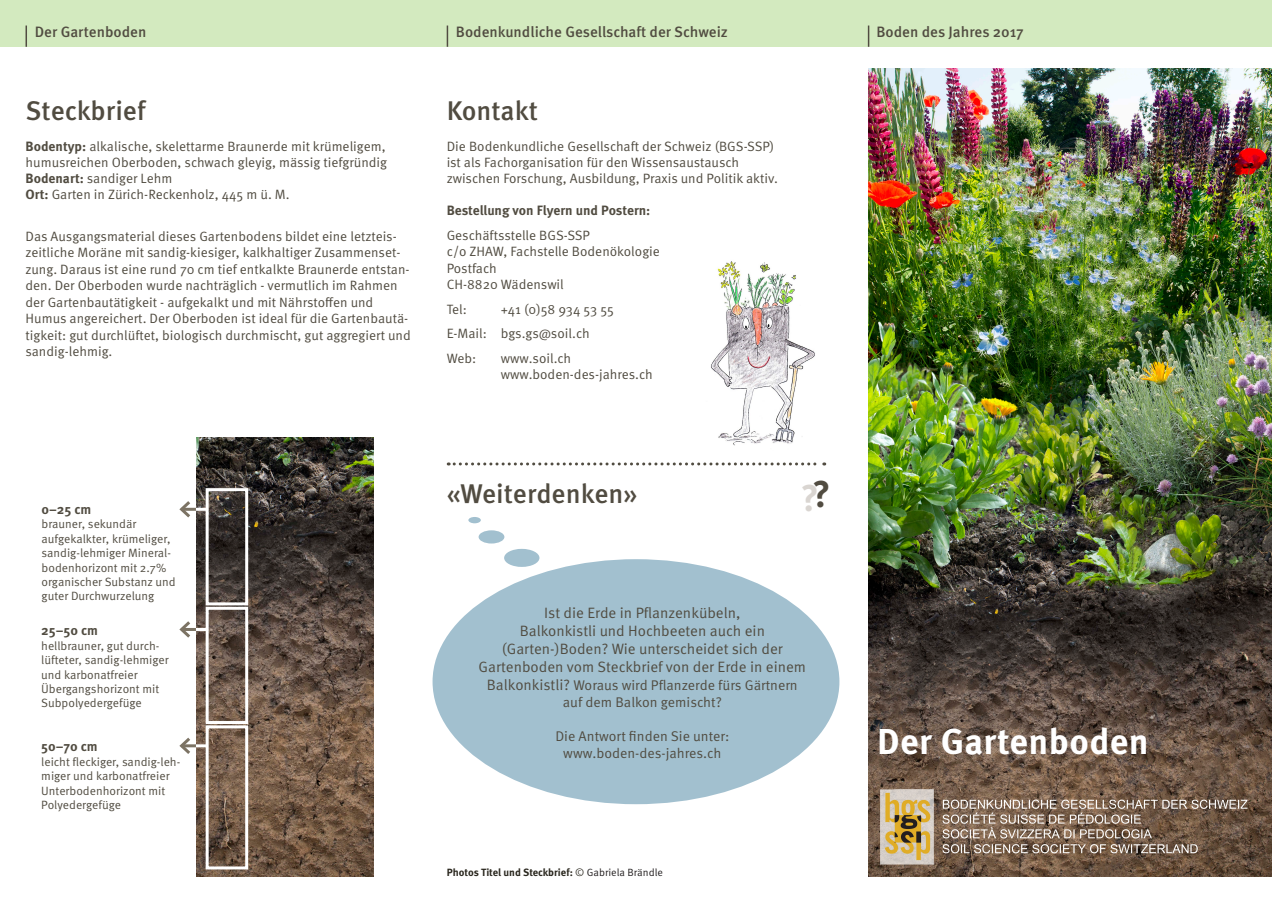
<style>
.page{position:relative;width:1272px;height:902px;background:#fff}
.page>*{position:absolute;margin:0;border:0;box-sizing:border-box;transform-origin:0 0}
.Grosse_Titel_18_pt{font:700 37.5px "Meta OT";color:#c1bab3}
.t1{font:700 36px "Meta OT";letter-spacing:.01em;color:#fff}
.Grosse_Titel_18_pt-2{font:500 27px "Meta OT";color:#514c41}
.t2{font:15px/18px "Meta OT";color:#514c41;text-align:center}
.t3{font:500 15px "Meta OT";color:#514c41}
.t4{font:14.1px/16.8px "Meta OT";color:#514c41;text-align:center}
.Lauftext_9_pt{font:13.5px/16.5px "Meta OT";color:#514c41}
.Kleine_Titel_9_pt{font:700 13.5px "Meta OT";letter-spacing:-.005em;color:#514c41}
.Kleine_Titel_9_pt-2{font:13.5px "Meta OT";letter-spacing:-.005em;color:#514c41}
.Legenden_Grafiktext{font:700 13.5px "Meta OT";color:#514c41}
.Legenden_Grafiktext-2{font:12px/14.4px "Meta OT";color:#514c41}
.Legenden_Grafiktext-3{font:700 10.5px "Meta OT";color:#29261d}
.s1{font-weight:700}
.s2{color:#514c41}
.s3{font-size:15px}
.s4{font-weight:400}
.s5{font-weight:400;color:#231f20}
</style>
<div class="page">
<div style="left:432px;top:559px;width:407px;height:245px;background:#a2c0cf;border-radius:50%"></div>
<div style="left:0;top:0;width:1271px;height:47px;background:#d3eabf"></div>
<img style="left:868px;top:68px;width:403px;height:808px">
<hr style="left:867px;top:26px;width:2px;height:21px;background:#514c41">
<svg style="left:26px;top:26px;width:1px;height:21px"></svg>
<hr style="left:446px;top:26px;width:2px;height:21px;background:#514c41">
<svg style="left:448px;top:462px;width:376px;height:3px"></svg>
<img style="left:196px;top:437px;width:177px;height:439px">
<div style="left:206px;top:725px;width:42px;height:144px;border:3px solid #fff"></div>
<svg style="left:179px;top:498px;width:27px;height:22px"></svg>
<svg style="left:179px;top:618px;width:27px;height:22px"></svg>
<svg style="left:179px;top:734px;width:29px;height:23px"></svg>
<img style="left:874px;top:787px;width:394px;height:78px">
<div style="left:504px;top:549px;width:35px;height:18px;background:#a2c0cf;border-radius:50%"></div>
<div style="left:478px;top:530px;width:26px;height:13px;background:#a2c0cf;border-radius:50%"></div>
<svg style="left:468px;top:517px;width:13px;height:6px"></svg>
<div style="left:206px;top:488px;width:42px;height:117px;border:3px solid #fff"></div>
<div style="left:206px;top:606px;width:42px;height:118px;border:3px solid #fff"></div>
<img style="left:711px;top:261px;width:104px;height:185px">
<p class="t3" style="left:35px;top:22px;width:113px">Der Gartenboden</p>
<p class="t3" style="left:456px;top:22px;width:274px">Bodenkundliche Gesellschaft der Schweiz</p>
<p class="t3" style="left:876px;top:22px;width:149px">Boden des Jahres 2017</p>
<p class="Grosse_Titel_18_pt-2" style="left:26px;top:94px;width:122px">Steckbrief</p>
<p class="Lauftext_9_pt" style="left:26px;top:138px;width:363px"><span class="s1">Bodentyp:</span> alkalische, skelettarme Braunerde mit krümeligem, humusreichen Oberboden, schwach gleyig, mässig tiefgründig</p>
<p class="Lauftext_9_pt" style="left:26px;top:170px;width:148px"><span class="s1">Bodenart:</span> sandiger Lehm</p>
<p class="Lauftext_9_pt" style="left:26px;top:186px;width:266px"><span class="s1">Ort:</span> Garten in Zürich-Reckenholz, 445 m ü. M.</p>
<p class="Lauftext_9_pt" style="left:26px;top:228px;width:387px">Das Ausgangsmaterial dieses Gartenbodens bildet eine letzteis&shy;zeitliche Moräne mit sandig-kiesiger, kalkhaltiger Zusammenset&shy;zung. Daraus ist eine rund 70 cm tief entkalkte Braunerde entstan&shy;den. Der Oberboden wurde nachträglich - vermutlich im Rahmen der Gartenbautätigkeit - aufgekalkt und mit Nährstoffen und Humus angereichert. Der Oberboden ist ideal für die Gartenbautä&shy;tigkeit: gut durchlüftet, biologisch durchmischt, gut aggregiert und sandig-lehmig.</p>
<p class="Grosse_Titel_18_pt-2" style="left:446px;top:94px;width:93px">Kontakt</p>
<p class="Lauftext_9_pt" style="left:446px;top:138px;width:333px">Die Bodenkundliche Gesellschaft der Schweiz (BGS-SSP) ist als Fachorganisation für den Wissensaustausch zwischen Forschung, Ausbildung, Praxis und Politik aktiv.</p>
<p class="Kleine_Titel_9_pt" style="left:446px;top:202px;width:205px">Bestellung von Flyern und Postern:</p>
<p class="Kleine_Titel_9_pt-2" style="left:446px;top:227px;width:145px">Geschäftsstelle BGS-SSP</p>
<p class="Lauftext_9_pt" style="left:446px;top:243px;width:215px">c/o ZHAW, Fachstelle Bodenökologie</p>
<p class="Lauftext_9_pt" style="left:446px;top:260px;width:52px">Postfach</p>
<p class="Lauftext_9_pt" style="left:446px;top:276px;width:119px">CH-8820 Wädenswil</p>
<p class="Lauftext_9_pt" style="left:446px;top:301px;width:22px">Tel:</p>
<p class="Lauftext_9_pt" style="left:500px;top:301px;width:115px">+41 (0)58 934 53 55</p>
<p class="Lauftext_9_pt" style="left:446px;top:325px;width:144px">E-Mail: bgs.gs@soil.ch</p>
<p class="Lauftext_9_pt" style="left:446px;top:350px;width:31px">Web:</p>
<p class="Lauftext_9_pt" style="left:500px;top:350px;width:72px">www.soil.ch</p>
<p class="Lauftext_9_pt" style="left:500px;top:366px;width:154px">www.boden-des-jahres.ch</p>
<p class="Legenden_Grafiktext" style="left:42px;top:500px;width:51px">0–25 cm</p>
<p class="Legenden_Grafiktext-2" style="left:42px;top:517px;width:136px">brauner, sekundär aufgekalkter, krümeliger, sandig-lehmiger Mineral&shy;bodenhorizont mit 2.7% organischer Substanz und guter Durchwurzelung</p>
<p class="Kleine_Titel_9_pt" style="left:41px;top:622px;width:58px">25–50 cm</p>
<p class="Legenden_Grafiktext-2" style="left:41px;top:638px;width:129px">hellbrauner, gut durch&shy;lüfteter, sandig-lehmiger und karbonatfreier<br>Übergangshorizont mit<br>Subpolyedergefüge</p>
<p class="Kleine_Titel_9_pt" style="left:41px;top:738px;width:58px">50–70 cm</p>
<p class="Legenden_Grafiktext-2" style="left:41px;top:754px;width:141px">leicht fleckiger, sandig-leh&shy;miger und karbonatfreier<br>Unterbodenhorizont mit<br>Polyedergefüge</p>
<p class="Grosse_Titel_18_pt-2" style="left:446px;top:476px;width:192px">«Weiterdenken»</p>
<p class="Grosse_Titel_18_pt" style="left:800px;top:474px;width:32px">?<span class="s2">?</span></p>
<p class="t2" style="left:478px;top:604px;width:329px">Ist die Erde in Pflanzenkübeln,<br>Balkonkistli und Hochbeeten auch ein (Garten-)Boden? Wie unterscheidet sich der Gartenboden vom Steckbrief von der Erde in einem</p>
<p class="t4" style="left:487px;top:677px;width:312px"><span class="s3">Balkonkistli?</span> Woraus wird Pflanzerde fürs Gärtnern auf dem Balkon gemischt?</p>
<p class="t4" style="left:555px;top:727px;width:175px">Die Antwort finden Sie unter: www.boden-des-jahres.ch</p>
<p class="Legenden_Grafiktext-3" style="left:446px;top:865px;width:218px">Photos Titel und Steckbrief: <span class="s4">©</span> <span class="s5">Gabriela Brändle</span></p>
<p class="t1" style="left:877px;top:718px;width:273px">Der Gartenboden</p>
</div>
